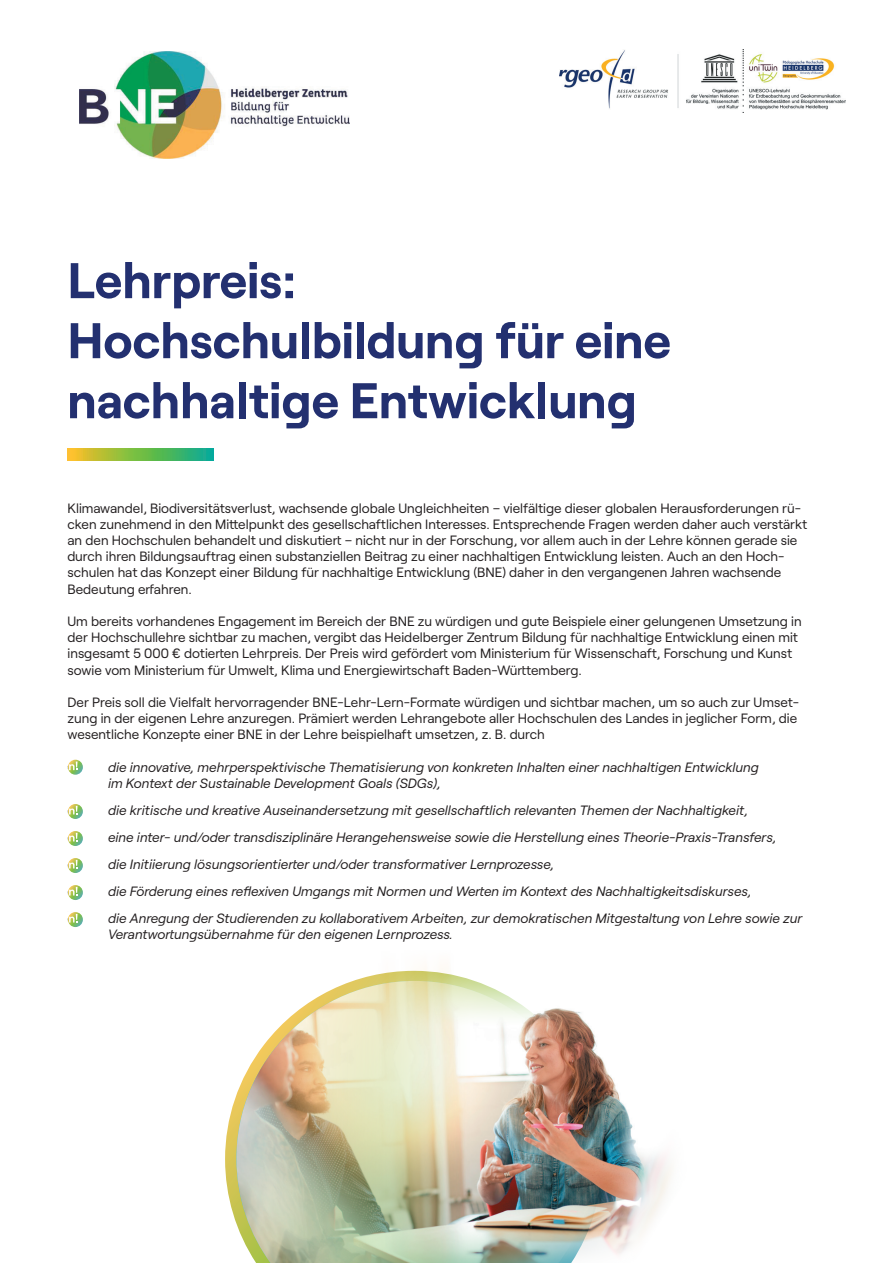
<style>
.page{position:relative;width:893px;height:1263px;background:#fff}
.page>*{position:absolute;margin:0;border:0;box-sizing:border-box;transform-origin:0 0}
.t1{font:700 49.95px/60px "Roobert";color:#233070}
.t2{font:13.5px/16.2px "Roobert";color:#231f20}
.t3{font:italic 13.5px/27px "Roobert";color:#231f20}
</style>
<div class="page">
<svg style="left:68px;top:804px;width:15px;height:15px"></svg>
<svg style="left:69px;top:806px;width:9px;height:8px"></svg>
<svg style="left:68px;top:858px;width:15px;height:15px"></svg>
<svg style="left:69px;top:860px;width:9px;height:8px"></svg>
<svg style="left:68px;top:831px;width:15px;height:15px"></svg>
<svg style="left:69px;top:833px;width:9px;height:8px"></svg>
<svg style="left:68px;top:885px;width:15px;height:15px"></svg>
<svg style="left:69px;top:887px;width:9px;height:8px"></svg>
<svg style="left:68px;top:912px;width:15px;height:15px"></svg>
<svg style="left:69px;top:914px;width:9px;height:8px"></svg>
<svg style="left:68px;top:760px;width:15px;height:15px"></svg>
<svg style="left:69px;top:761px;width:9px;height:9px"></svg>
<svg style="left:68px;top:449px;width:146px;height:12px;background:#79b94f"></svg>
<img style="left:225px;top:968px;width:447px;height:295px">
<img style="left:80px;top:51px;width:270px;height:108px">
<img style="left:560px;top:49px;width:286px;height:64px">
<h1 class="t1" style="left:68px;top:246px;width:605px">Lehrpreis:<br>Hochschulbildung für eine nachhaltige Entwicklung</h1>
<p class="t2" style="left:68px;top:499px;width:741px">Klimawandel, Biodiversitätsverlust, wachsende globale Ungleichheiten – vielfältige dieser globalen Herausforderungen rü&shy;cken zunehmend in den Mittelpunkt des gesellschaftlichen Interesses. Entsprechende Fragen werden daher auch verstärkt an den Hochschulen behandelt und diskutiert – nicht nur in der Forschung, vor allem auch in der Lehre können gerade sie durch ihren Bildungsauftrag einen substanziellen Beitrag zu einer nachhaltigen Entwicklung leisten. Auch an den Hoch&shy;schulen hat das Konzept einer Bildung für nachhaltige Entwicklung (BNE) daher in den vergangenen Jahren wachsende Bedeutung erfahren.</p>
<p class="t2" style="left:68px;top:612px;width:736px">Um bereits vorhandenes Engagement im Bereich der BNE zu würdigen und gute Beispiele einer gelungenen Umsetzung in der Hochschullehre sichtbar zu machen, vergibt das Heidelberger Zentrum Bildung für nachhaltige Entwicklung einen mit insgesamt 5 000 € dotierten Lehrpreis. Der Preis wird gefördert vom Ministerium für Wissenschaft, Forschung und Kunst sowie vom Ministerium für Umwelt, Klima und Energiewirtschaft Baden-Württemberg.</p>
<p class="t2" style="left:68px;top:693px;width:733px">Der Preis soll die Vielfalt hervorragender BNE-Lehr-Lern-Formate würdigen und sichtbar machen, um so auch zur Umset&shy;zung in der eigenen Lehre anzuregen. Prämiert werden Lehrangebote aller Hochschulen des Landes in jeglicher Form, die wesentliche Konzepte einer BNE in der Lehre beispielhaft umsetzen, z. B. durch</p>
<p class="t3" style="left:108px;top:758px;width:652px;line-height:16.2px">die innovative, mehrperspektivische Thematisierung von konkreten Inhalten einer nachhaltigen Entwicklung im Kontext der Sustainable Development Goals (SDGs),</p>
<p class="t3" style="left:108px;top:796px;width:696px">die kritische und kreative Auseinandersetzung mit gesellschaftlich relevanten Themen der Nachhaltigkeit,<br>eine inter- und/oder transdisziplinäre Herangehensweise sowie die Herstellung eines Theorie-Praxis-Transfers,<br>die Initiierung lösungsorientierter und/oder transformativer Lernprozesse,<br>die Förderung eines reflexiven Umgangs mit Normen und Werten im Kontext des Nachhaltigkeitsdiskurses,<br>die Anregung der Studierenden zu kollaborativem Arbeiten, zur demokratischen Mitgestaltung von Lehre sowie zur</p>
<p class="t3" style="left:108px;top:920px;width:346px">Verantwortungsübernahme für den eigenen Lernprozess.</p>
</div>
